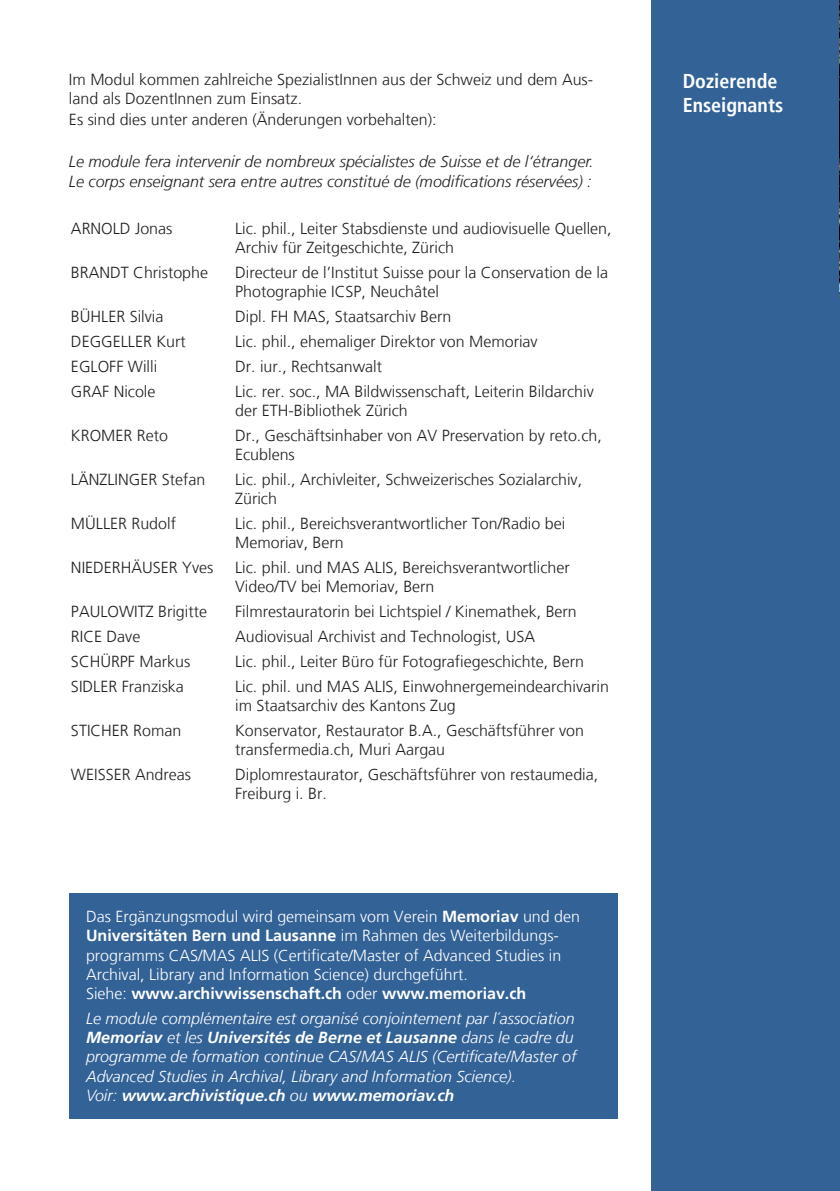
<style>
.page{position:relative;width:840px;height:1191px;background:#fff}
.page>*{position:absolute;margin:0;border:0;box-sizing:border-box;transform-origin:0 0}
.t1{font:700 condensed 20px/24px "Frutiger";color:#fff}
.t2{font:300 16px/19.2px "Frutiger";color:#231f20}
.t3{font:italic 300 16px/19.2px "Frutiger";color:#fff}
.t4{font:300 16px/19.2px "Frutiger";color:#fff}
.t5{font:italic 300 16px/19.2px "Frutiger";color:#231f20}
.s1{font-weight:700}
</style>
<div class="page">
<div style="left:650px;top:0;width:188px;height:1191px;background:#336296"></div>
<hr style="left:838px;top:297px;width:1px;height:576px;background:#336296">
<img style="left:838px;top:0;width:1px;height:297px">
<div style="left:69px;top:893px;width:548px;height:226px;background:#336296"></div>
<p class="t2" style="left:69px;top:70px;width:525px">Im Modul kommen zahlreiche SpezialistInnen aus der Schweiz und dem Aus&shy;land als DozentInnen zum Einsatz.</p>
<p class="t2" style="left:69px;top:110px;width:369px">Es sind dies unter anderen (Änderungen vorbehalten):</p>
<p class="t5" style="left:69px;top:152px;width:526px">Le module fera intervenir de nombreux spécialistes de Suisse et de l‘étranger.<br>Le corps enseignant sera entre autres constitué de (modifications réservées) :</p>
<p class="t2" style="left:71px;top:219px;width:103px">ARNOLD Jonas</p>
<p class="t2" style="left:235px;top:219px;width:378px">Lic. phil., Leiter Stabsdienste und audiovisuelle Quellen,<br>Archiv für Zeitgeschichte, Zürich</p>
<p class="t2" style="left:71px;top:263px;width:138px">BRANDT Christophe</p>
<p class="t2" style="left:235px;top:263px;width:374px">Directeur de l’Institut Suisse pour la Conservation de la<br>Photographie ICSP, Neuchâtel</p>
<p class="t2" style="left:71px;top:307px;width:94px">BÜHLER Silvia</p>
<p class="t2" style="left:235px;top:307px;width:218px">Dipl. FH MAS, Staatsarchiv Bern</p>
<p class="t2" style="left:71px;top:332px;width:116px">DEGGELLER Kurt</p>
<p class="t2" style="left:235px;top:332px;width:304px">Lic. phil., ehemaliger Direktor von Memoriav</p>
<p class="t2" style="left:71px;top:357px;width:88px">EGLOFF Willi</p>
<p class="t2" style="left:235px;top:357px;width:148px">Dr. iur., Rechtsanwalt</p>
<p class="t2" style="left:71px;top:382px;width:86px">GRAF Nicole</p>
<p class="t2" style="left:235px;top:382px;width:360px">Lic. rer. soc., MA Bildwissenschaft, Leiterin Bildarchiv der ETH-Bibliothek Zürich</p>
<p class="t2" style="left:71px;top:426px;width:98px">KROMER Reto</p>
<p class="t2" style="left:235px;top:426px;width:368px">Dr., Geschäftsinhaber von AV Preservation by reto.ch,<br>Ecublens</p>
<p class="t2" style="left:71px;top:470px;width:136px">LÄNZLINGER Stefan</p>
<p class="t2" style="left:235px;top:470px;width:348px">Lic. phil., Archivleiter, Schweizerisches Sozialarchiv,<br>Zürich</p>
<p class="t2" style="left:71px;top:514px;width:106px">MÜLLER Rudolf</p>
<p class="t2" style="left:235px;top:514px;width:331px">Lic. phil., Bereichsverantwortlicher Ton/Radio bei<br>Memoriav, Bern</p>
<p class="t2" style="left:71px;top:558px;width:144px">NIEDERHÄUSER Yves</p>
<p class="t2" style="left:235px;top:558px;width:336px">Lic. phil. und MAS ALIS, Bereichsverantwortlicher<br>Video/TV bei Memoriav, Bern</p>
<p class="t2" style="left:71px;top:602px;width:137px">PAULOWITZ Brigitte</p>
<p class="t2" style="left:235px;top:602px;width:343px">Filmrestauratorin bei Lichtspiel / Kinemathek, Bern</p>
<p class="t2" style="left:71px;top:627px;width:71px">RICE Dave</p>
<p class="t2" style="left:235px;top:627px;width:301px">Audiovisual Archivist and Technologist, USA</p>
<p class="t2" style="left:71px;top:652px;width:121px">SCHÜRPF Markus</p>
<p class="t2" style="left:235px;top:652px;width:350px">Lic. phil., Leiter Büro für Fotografiegeschichte, Bern</p>
<p class="t2" style="left:71px;top:677px;width:114px">SIDLER Franziska</p>
<p class="t2" style="left:235px;top:677px;width:375px">Lic. phil. und MAS ALIS, Einwohnergemeindearchivarin im Staatsarchiv des Kantons Zug</p>
<p class="t2" style="left:71px;top:721px;width:112px">STICHER Roman</p>
<p class="t2" style="left:235px;top:721px;width:350px">Konservator, Restaurator B.A., Geschäftsführer von transfermedia.ch, Muri Aargau</p>
<p class="t2" style="left:71px;top:765px;width:122px">WEISSER Andreas</p>
<p class="t2" style="left:235px;top:765px;width:364px">Diplomrestaurator, Geschäftsführer von restaumedia,<br>Freiburg i. Br.</p>
<p class="t4" style="left:86px;top:907px;width:495px">Das Ergänzungsmodul wird gemeinsam vom Verein <span class="s1">Memoriav</span> und den <span class="s1">Universitäten Bern und Lausanne</span> im Rahmen des Weiterbildungs&shy;programms CAS/MAS ALIS (Certificate/Master of Advanced Studies in Archival, Library and Information Science) durchgeführt.<br>Siehe: <span class="s1">www.archivwissenschaft.ch</span> oder <span class="s1">www.memoriav.ch</span></p>
<p class="t3" style="left:86px;top:1009px;width:491px">Le module complémentaire est organisé conjointement par l´association <span class="s1">Memoriav</span> et les <span class="s1">Universités de Berne et Lausanne</span> dans le cadre du programme de formation continue CAS/MAS ALIS (Certificate/Master of Advanced Studies in Archival, Library and Information Science).<br>Voir: <span class="s1">www.archivistique.ch</span> ou <span class="s1">www.memoriav.ch</span></p>
<p class="t1" style="left:682px;top:69px;width:102px">Dozierende<br>Enseignants</p>
</div>
